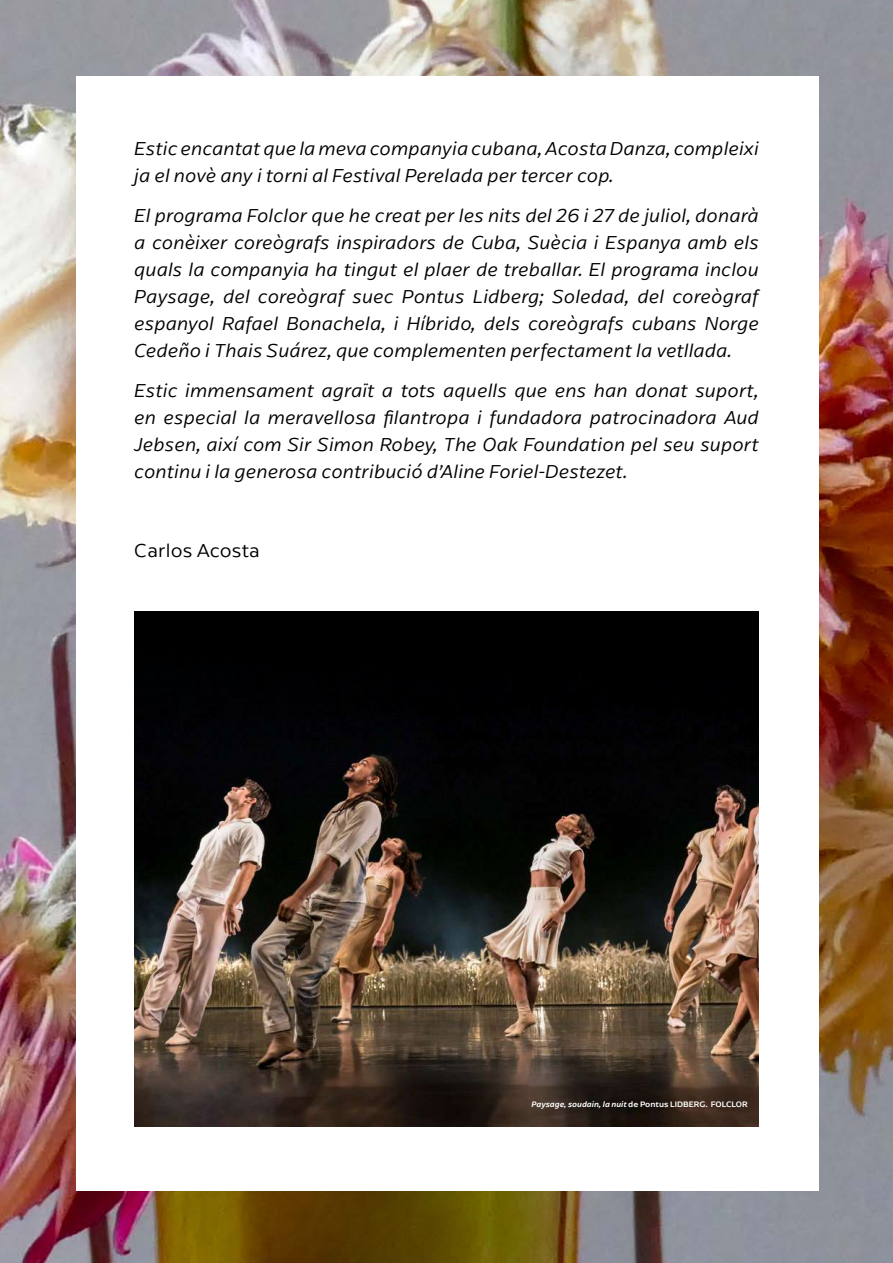
<style>
.page{position:relative;width:893px;height:1263px;background:#fff}
.page>*{position:absolute;margin:0;border:0;box-sizing:border-box;transform-origin:0 0}
.t1{font:italic 300 19.5px/27px "Arpona Sans";letter-spacing:.01em;color:#000;text-align:justify}
.t2{font:300 19.5px "Arpona Sans";letter-spacing:.01em;color:#000}
.t3{font:500 8.25px "Arpona Sans";color:#fff}
.s1{font-style:italic}
</style>
<div class="page">
<img style="left:0;top:0;width:893px;height:1263px">
<div style="left:77px;top:77px;width:742px;height:1114px;background:#fff"></div>
<img style="left:134px;top:611px;width:625px;height:515px">
<hr style="left:892px;top:631px;width:1px;height:632px;background:#75654e">
<p class="t1" style="left:134px;top:135px;width:626px">Estic encantat que la meva companyia cubana, Acosta Danza, compleixi ja el novè any i torni al Festival Perelada per tercer cop.</p>
<p class="t1" style="left:134px;top:202px;width:626px">El programa Folclor que he creat per les nits del 26 i 27 de juliol, donarà a conèixer coreògrafs inspiradors de Cuba, Suècia i Espanya amb els quals la companyia ha tingut el plaer de treballar. El programa inclou Paysage, del coreògraf suec Pontus Lidberg; Soledad, del coreògraf espanyol Rafael Bonachela, i Híbrido, dels coreògrafs cubans Norge Cedeño i Thais Suárez, que complementen perfectament la vetllada.</p>
<p class="t1" style="left:134px;top:376px;width:626px">Estic immensament agraït a tots aquells que ens han donat suport, en especial la meravellosa filantropa i fundadora patrocinadora Aud Jebsen, així com Sir Simon Robey, The Oak Foundation pel seu suport continu i la generosa contribució d’Aline Foriel-Destezet.</p>
<p class="t2" style="left:134px;top:539px;width:127px">Carlos Acosta</p>
<p class="t3" style="left:531px;top:1098px;width:218px"><span class="s1">Paysage, soudain, la nuit</span> de Pontus LIDBERG. FOLCLOR</p>
</div>
